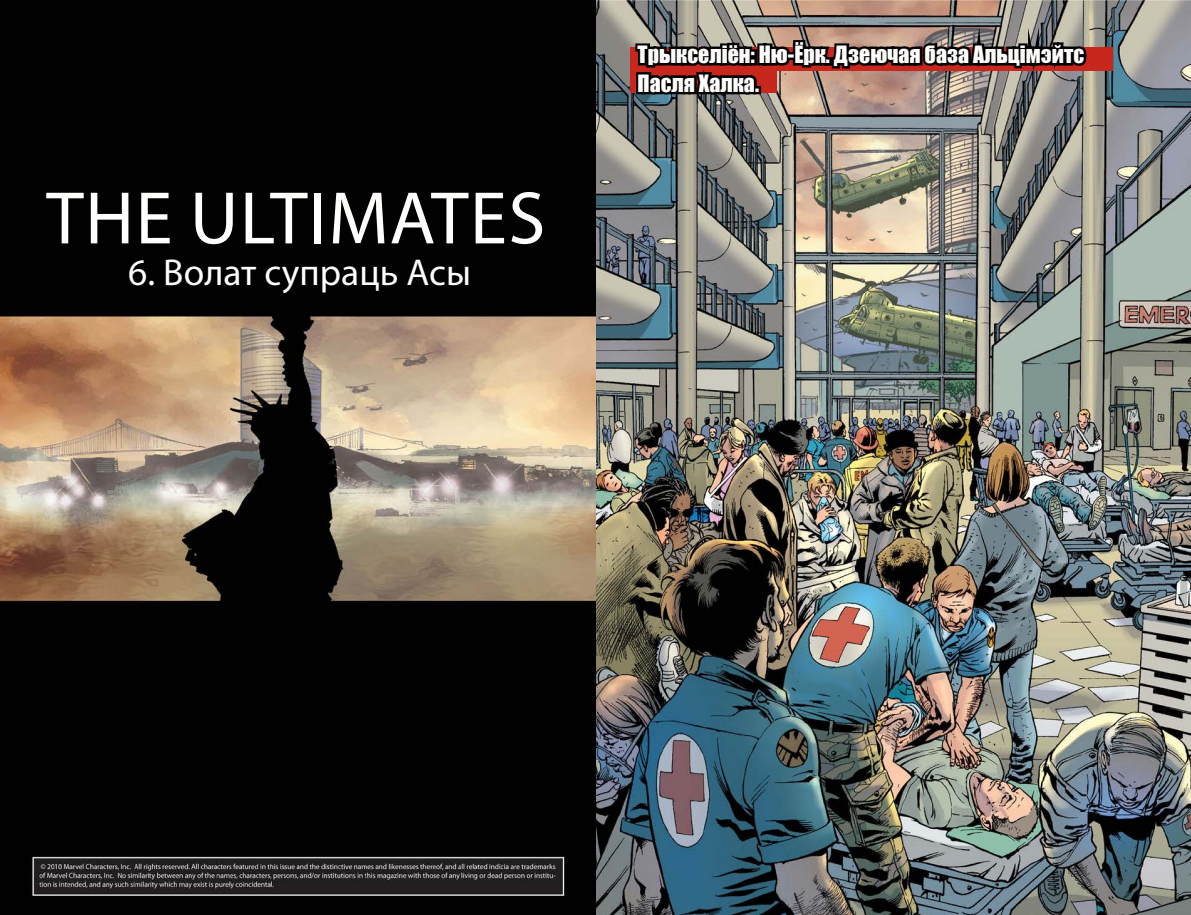
<style>
.page{position:relative;width:1191px;height:915px;background:#fff}
.page>*{position:absolute;margin:0;border:0;box-sizing:border-box;transform-origin:0 0}
.t1{font:75px "Myriad Pro";letter-spacing:.02em;color:#fffefd}
.t2{font:37.5px "Myriad Pro";color:#fffefd}
.t3{font:21.88px/28.7px "Impact";color:#fffefd}
</style>
<div class="page">
<img style="left:0;top:0;width:1191px;height:914px">
<div style="left:630px;top:48px;width:482px;height:23px;background:#c7271c"></div>
<div style="left:630px;top:70px;width:146px;height:23px;background:#c7271c"></div>
<img style="left:633px;top:1px;width:457px;height:105px">
<div style="left:753px;top:86px;width:8px;height:8px;border:5px solid #000"></div>
<h1 class="t1" style="left:46px;top:172px;width:500px">THE ULTIMATES</h1>
<h2 class="t2" style="left:128px;top:249px;width:344px">6. Волат супраць Асы</h2>
<p class="t3" style="left:637px;top:40px;width:448px">Трыкселіён: Ню-Ёрк. Дзеючая база Альцімэйтс<br>Пасля Халка.</p>
</div>
